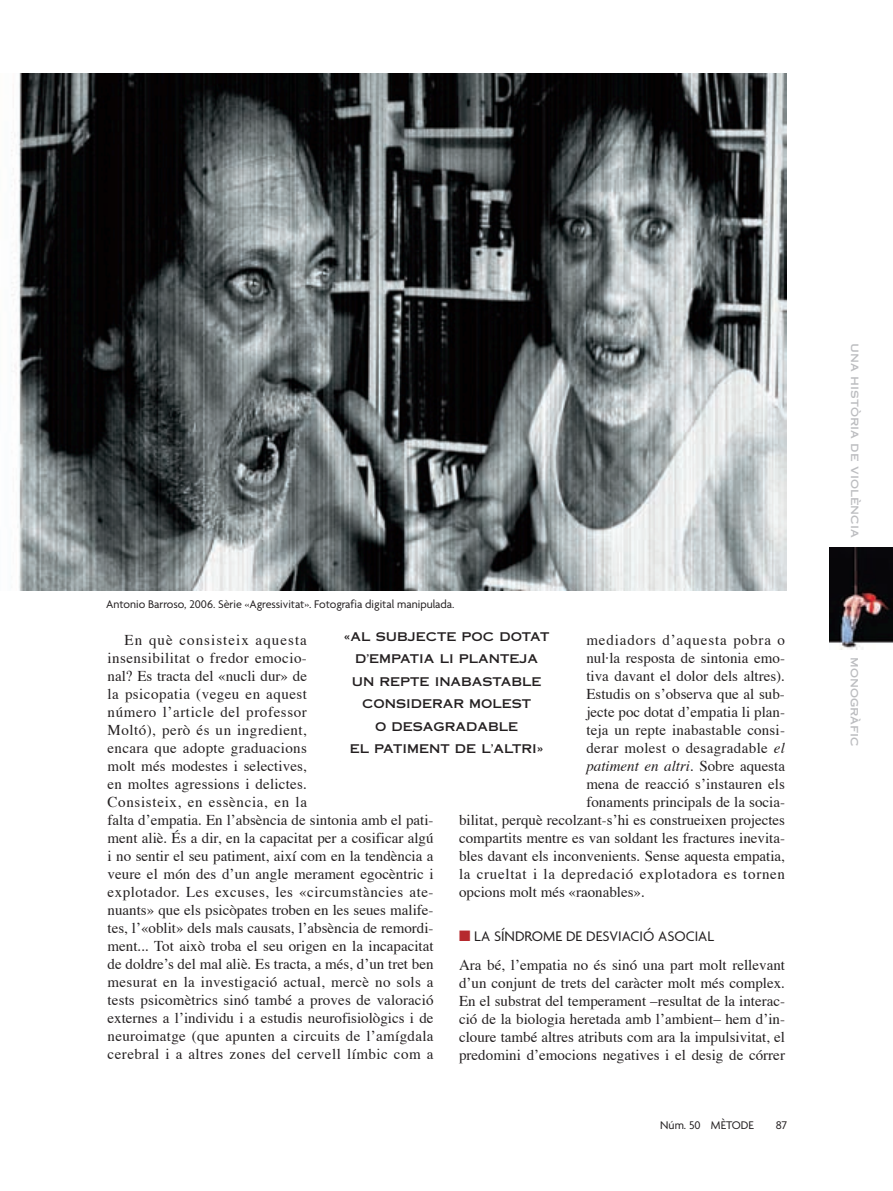
<style>
.page{position:relative;width:893px;height:1191px;background:#fff}
.page>*{position:absolute;margin:0;border:0;box-sizing:border-box;transform-origin:0 0}
.t1{font:15px/18px "Times";color:#231f20}
.t2{font:15px "Times";letter-spacing:.045em;color:#231f20}
.t3{font:15px "Agenda";color:#231f20}
.t4{font:italic 15px "Times";color:#231f20}
.t5{font:15px "Times";letter-spacing:.025em;color:#231f20}
.t6{font:15px "Times";letter-spacing:.06em;color:#231f20}
.t7{font:12px/22.5px "Copperplate Thirty One AB";color:#231f20;text-align:center}
.t8{font:12px "Agenda";color:#231f20}
.t9{font:12px "Copperplate Thirty One AB";color:#bcbdc0}
.s1{font-style:italic}
.s2{font-style:normal}
.s3{color:#b6292e}
</style>
<div class="page">
<img style="left:829px;top:548px;width:64px;height:102px">
<img style="left:11px;top:73px;width:775px;height:517px">
<p class="t8" style="left:106px;top:600px;width:350px">Antonio Barroso, 2006. Sèrie «Agressivitat». Fotografia digital manipulada.</p>
<p class="t7" style="left:344px;top:625px;width:207px">«AL SUBJECTE POC DOTAT<br>D’EMPATIA LI PLANTEJA<br>UN REPTE INABASTABLE<br>CONSIDERAR MOLEST<br>O DESAGRADABLE<br>EL PATIMENT DE L’ALTRI»</p>
<p class="t1" style="left:108px;top:632px;width:327px;text-indent:17px">En què consisteix aquesta<br>insensibilitat o fredor emocio-<br>nal? Es tracta del «nucli dur» de<br>la psicopatia (vegeu en aquest<br>número l’article del professor<br>Moltó), però és un ingredient,<br>encara que adopte graduacions<br>molt més modestes i selectives,<br>en moltes agressions i delictes.<br>Consisteix, en essència, en la<br>falta d’empatia. En l’absència de sintonia amb el pati&shy;ment aliè. És a dir, en la capacitat per a cosificar algú i no sentir el seu patiment, així com en la tendència a veure el món des d’un angle merament egocèntric i explotador. Les excuses, les «circumstàncies ate&shy;nuants» que els psicòpates troben en les seues malife&shy;tes, l’«oblit» dels mals causats, l’absència de remordi&shy;ment... Tot això troba el seu origen en la incapacitat de doldre’s del mal aliè. Es tracta, a més, d’un tret ben mesurat en la investigació actual, mercè no sols a tests psicomètrics sinó també a proves de valoració externes a l’individu i a estudis neurofisiològics i de neuroimatge (que apunten a circuits de l’amígdala cerebral i a altres zones del cervell límbic com a</p>
<p class="t6" style="left:586px;top:634px;width:200px">mediadors d’aquesta pobra o</p>
<p class="t1" style="left:586px;top:650px;width:200px">nul·la resposta de sintonia emo-</p>
<p class="t1" style="left:586px;top:668px;width:200px">tiva davant el dolor dels altres).</p>
<p class="t1" style="left:586px;top:686px;width:200px">Estudis on s’observa que al sub-</p>
<p class="t1" style="left:586px;top:704px;width:200px">jecte poc dotat d’empatia li plan-</p>
<p class="t1" style="left:586px;top:722px;width:200px">teja un repte inabastable consi-</p>
<p class="t5" style="left:586px;top:742px;width:200px">derar molest o desagradable <span class="s1">el</span></p>
<p class="t4" style="left:586px;top:760px;width:200px">patiment en altri<span class="s2">. Sobre aquesta</span></p>
<p class="t1" style="left:586px;top:776px;width:200px">mena de reacció s’instauren els</p>
<p class="t1" style="left:586px;top:794px;width:200px">fonaments principals de la socia-</p>
<p class="t1" style="left:459px;top:812px;width:327px">bilitat, perquè recolzant-s’hi es construeixen projectes</p>
<p class="t1" style="left:459px;top:830px;width:327px">compartits mentre es van soldant les fractures inevita-</p>
<p class="t1" style="left:459px;top:848px;width:327px">bles davant els inconvenients. Sense aquesta empatia,</p>
<p class="t2" style="left:459px;top:868px;width:327px">la crueltat i la depredació explotadora es tornen</p>
<p class="t1" style="left:459px;top:884px;width:187px">opcions molt més «raonables».</p>
<p class="t3" style="left:459px;top:930px;width:256px"><span class="s3">■</span> LA SÍNDROME DE DESVIACIÓ ASOCIAL</p>
<p class="t1" style="left:459px;top:956px;width:327px;text-align:justify">Ara bé, l’empatia no és sinó una part molt rellevant d’un conjunt de trets del caràcter molt més complex.<br>En el substrat del temperament –resultat de la interac&shy;ció de la biologia heretada amb l’ambient– hem d’in&shy;cloure també altres atributs com ara la impulsivitat, el predomini d’emocions negatives i el desig de córrer</p>
<p class="t8" style="left:660px;top:1120px;width:95px">Núm. 50 MÈTODE</p>
<p class="t8" style="left:776px;top:1120px;width:13px">87</p>
<p class="t9" style="left:862px;top:343px;width:196px;rotate:90deg">una història de violència</p>
<p class="t9" style="left:862px;top:657px;width:91px;rotate:90deg">monogràfic</p>
</div>
